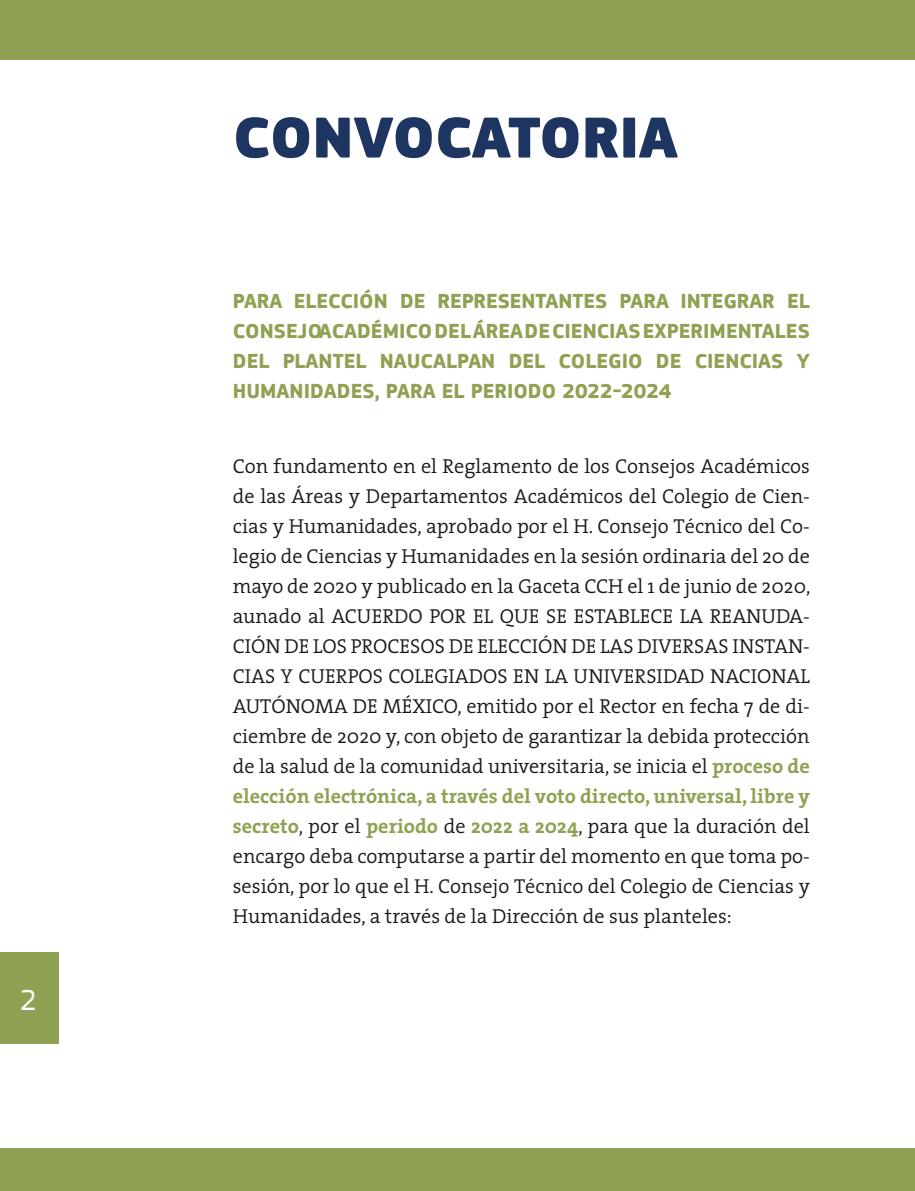
<style>
.page{position:relative;width:915px;height:1191px;background:#fff}
.page>*{position:absolute;margin:0;border:0;box-sizing:border-box;transform-origin:0 0}
.Subtitulo_1{font:900 60px "PF Square Sans Pro";letter-spacing:-.005em;color:#1d3560}
.t1{font:30px "PF Square Sans Pro";color:#fff}
.Subtitulo_3{font:700 21px/30px "PF Square Sans Pro";color:#8fa253;text-align:justify}
.Parrafo_s_sangría{font:300 20.25px/30px "The Serif";color:#1b161a;text-align:justify}
.s1{font-weight:700;color:#8fa253}
</style>
<div class="page">
<div style="left:0;top:952px;width:58px;height:92px;background:#8fa253"></div>
<div style="left:0;top:0;width:914px;height:60px;background:#8fa253"></div>
<div style="left:0;top:1147px;width:914px;height:44px;background:#8fa253"></div>
<h2 class="t1" style="left:20px;top:982px;width:18px">2</h2>
<p class="Subtitulo_1" style="left:233px;top:100px;width:446px">CONVOCATORIA</p>
<p class="Subtitulo_3" style="left:233px;top:286px;width:578px">PARA ELECCIÓN DE REPRESENTANTES PARA INTEGRAR EL CONSEJO ACADÉMICO DEL ÁREA DE CIENCIAS EXPERIMENTALES DEL PLANTEL NAUCALPAN DEL COLEGIO DE CIENCIAS Y HUMANIDADES, PARA EL PERIODO 2022-2024</p>
<p class="Parrafo_s_sangría" style="left:233px;top:450px;width:579px">Con fundamento en el Reglamento de los Consejos Académicos de las Áreas y Departamentos Académicos del Colegio de Cien&shy;cias y Humanidades, aprobado por el H. Consejo Técnico del Co&shy;legio de Ciencias y Humanidades en la sesión ordinaria del 20 de mayo de 2020 y publicado en la Gaceta CCH el 1 de junio de 2020, aunado al ACUERDO POR EL QUE SE ESTABLECE LA REANUDA-CIÓN DE LOS PROCESOS DE ELECCIÓN DE LAS DIVERSAS INSTAN-CIAS Y CUERPOS COLEGIADOS EN LA UNIVERSIDAD NACIONAL AUTÓNOMA DE MÉXICO, emitido por el Rector en fecha 7 de di&shy;ciembre de 2020 y, con objeto de garantizar la debida protección de la salud de la comunidad universitaria, se inicia el <span class="s1">proceso de elección electrónica, a través del voto directo, universal, libre y secreto</span>, por el <span class="s1">periodo</span> de <span class="s1">2022 a 2024</span>, para que la duración del encargo deba computarse a partir del momento en que toma po&shy;sesión, por lo que el H. Consejo Técnico del Colegio de Ciencias y Humanidades, a través de la Dirección de sus planteles:</p>
</div>
